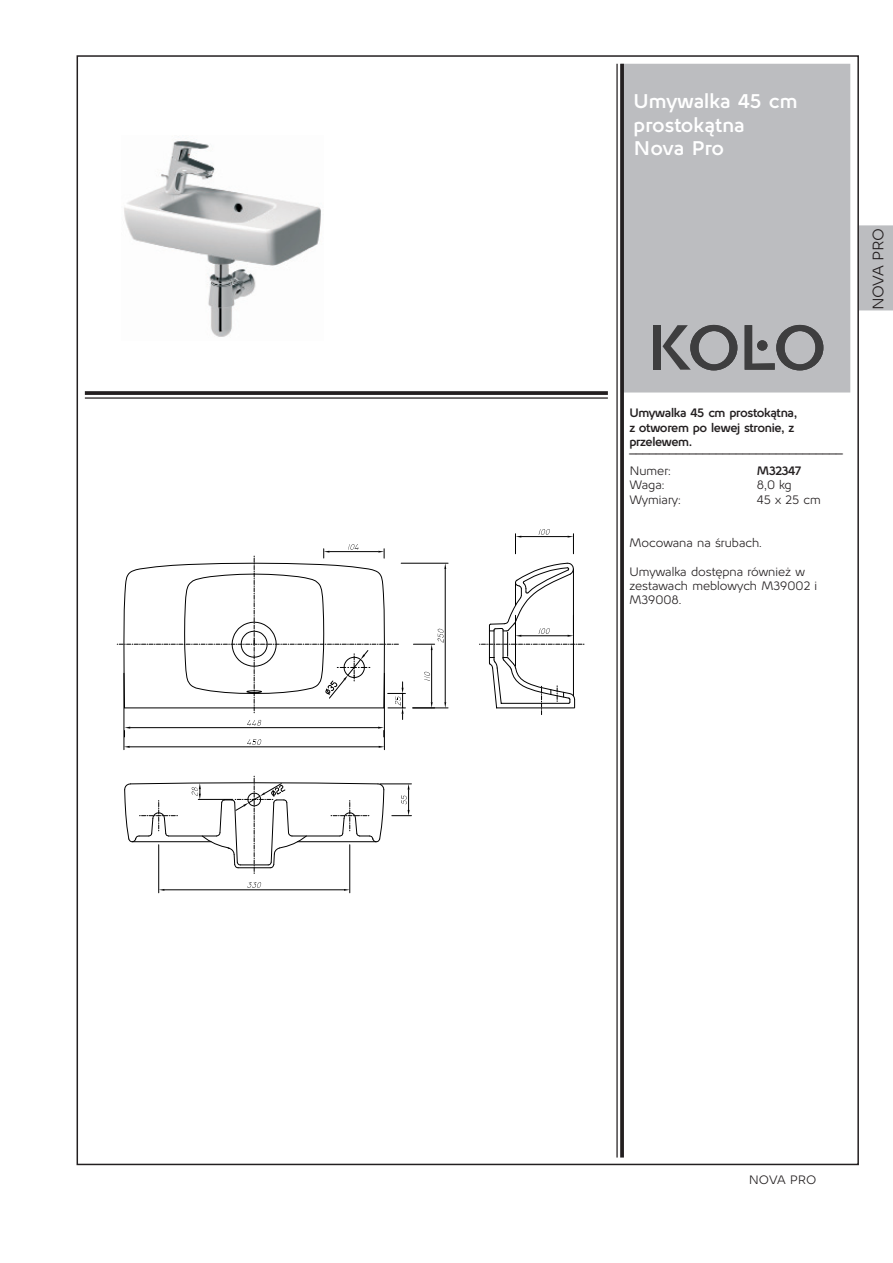
<style>
.page{position:relative;width:893px;height:1263px;background:#fff}
.page>*{position:absolute;margin:0;border:0;box-sizing:border-box;transform-origin:0 0}
.t1{font:700 19.5px "Kolo";color:#fff}
.t2{font:15px "Kolo";letter-spacing:-.02em;color:#231f20}
.t3{font:12px/14.4px "Kolo";color:#231f20}
.t4{font:700 12px/14.4px "Kolo";letter-spacing:-.03em;color:#231f20}
.t5{font:12px "Arial";color:#231f20}
</style>
<div class="page">
<div style="left:621px;top:64px;width:229px;height:328px;background:#bcbdc0"></div>
<svg style="left:85px;top:391px;width:523px;height:4px;background:#302c2d"></svg>
<hr style="left:85px;top:397px;width:523px;height:2px;background:#231f20">
<hr style="left:616px;top:64px;width:2px;height:1093px;background:#231f20">
<svg style="left:620px;top:64px;width:4px;height:1093px;background:#2f2b2c"></svg>
<div style="left:859px;top:225px;width:34px;height:85px;background:#bcbdc0"></div>
<img style="left:124px;top:140px;width:197px;height:197px">
<hr style="left:384px;top:673px;width:1px;height:77px;background:#000">
<hr style="left:124px;top:673px;width:1px;height:77px;background:#000">
<hr style="left:431px;top:650px;width:1px;height:52px;background:#000">
<svg style="left:413px;top:702px;width:22px;height:6px"></svg>
<svg style="left:424px;top:672px;width:6px;height:9px"></svg>
<hr style="left:401px;top:563px;width:47px;height:1px;background:#000">
<hr style="left:413px;top:708px;width:35px;height:1px;background:#000">
<hr style="left:445px;top:569px;width:1px;height:133px;background:#000">
<svg style="left:413px;top:629px;width:31px;height:21px"></svg>
<hr style="left:158px;top:845px;width:1px;height:48px;background:#000">
<hr style="left:349px;top:845px;width:1px;height:48px;background:#000">
<hr style="left:164px;top:889px;width:180px;height:1px;background:#000">
<svg style="left:247px;top:882px;width:14px;height:6px"></svg>
<hr style="left:380px;top:784px;width:31px;height:1px;background:#000">
<svg style="left:392px;top:784px;width:19px;height:32px"></svg>
<svg style="left:124px;top:776px;width:260px;height:98px"></svg>
<svg style="left:479px;top:563px;width:105px;height:152px"></svg>
<hr style="left:521px;top:536px;width:47px;height:1px;background:#000">
<svg style="left:568px;top:534px;width:6px;height:20px"></svg>
<svg style="left:515px;top:534px;width:6px;height:20px"></svg>
<svg style="left:539px;top:529px;width:11px;height:6px"></svg>
<svg style="left:117px;top:544px;width:288px;height:204px"></svg>
<svg style="left:662px;top:325px;width:75px;height:45px"></svg>
<div style="left:653px;top:325px;width:7px;height:45px;background:#3e3e3f"></div>
<svg style="left:745px;top:325px;width:78px;height:45px"></svg>
<p class="t1" style="left:634px;top:88px;width:165px">Umywalka 45 cm</p>
<p class="t1" style="left:634px;top:111px;width:113px">prostokątna</p>
<p class="t1" style="left:634px;top:134px;width:92px">Nova Pro</p>
<p class="t2" style="left:868px;top:310px;width:84px;rotate:-90deg">NOVA PRO</p>
<p class="t4" style="left:629px;top:406px;width:169px">Umywalka 45 cm prostokątna,</p>
<p class="t4" style="left:629px;top:420px;width:166px">z otworem po lewej stronie, z przelewem.</p>
<p class="t5" style="left:629px;top:440px;width:215px">________________________________</p>
<p class="t3" style="left:629px;top:463px;width:43px">Numer:</p>
<p class="t4" style="left:757px;top:463px;width:46px">M32347</p>
<p class="t3" style="left:629px;top:478px;width:37px">Waga:</p>
<p class="t3" style="left:757px;top:478px;width:36px">8,0 kg</p>
<p class="t3" style="left:629px;top:492px;width:53px">Wymiary:</p>
<p class="t3" style="left:757px;top:492px;width:65px">45 x 25 cm</p>
<p class="t3" style="left:629px;top:535px;width:134px">Mocowana na śrubach.</p>
<p class="t3" style="left:629px;top:564px;width:189px">Umywalka dostępna również w zestawach meblowych M39002 i<br>M39008.</p>
<p class="t3" style="left:749px;top:1172px;width:69px">NOVA PRO</p>
</div>
